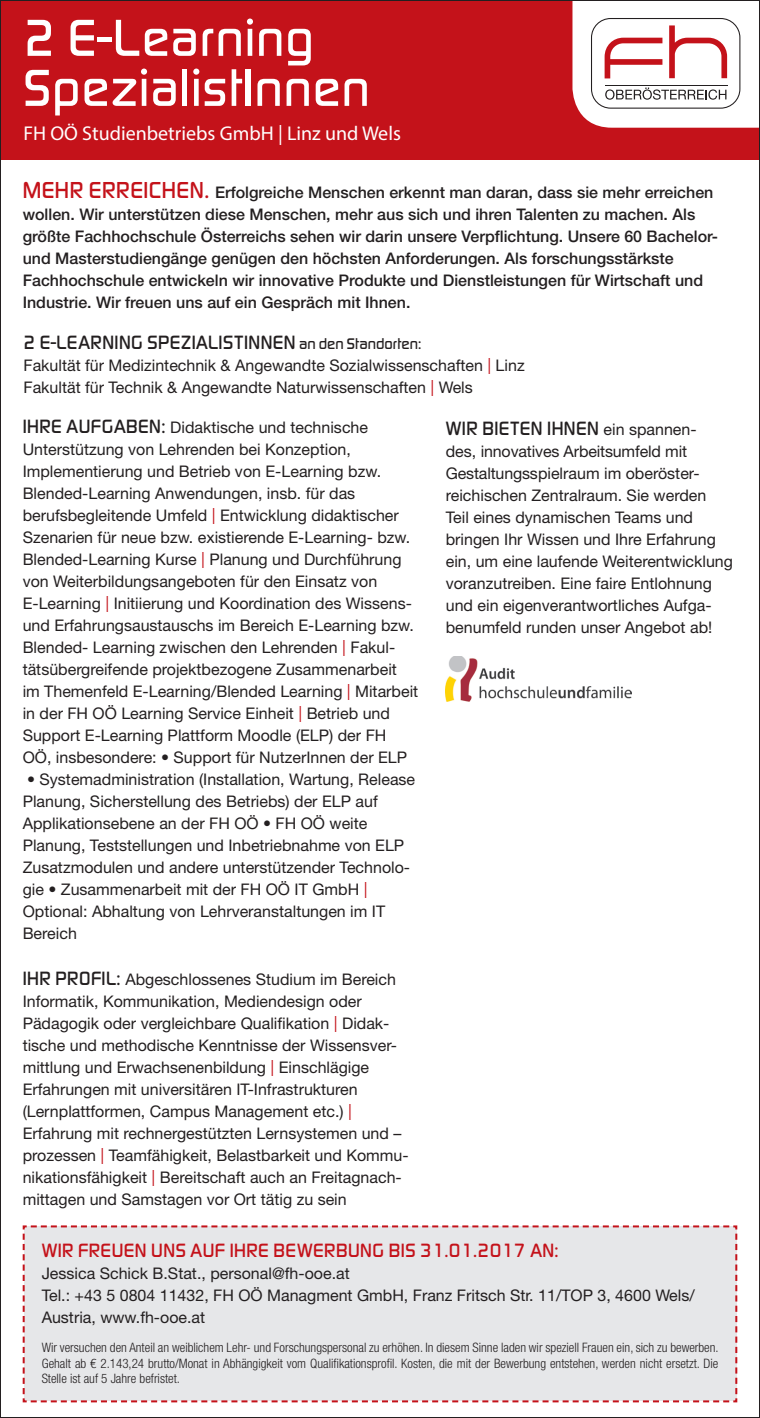
<style>
.page{position:relative;width:760px;height:1418px;background:#fff}
.page>*{position:absolute;margin:0;border:0;box-sizing:border-box;transform-origin:0 0}
.t1{font:500 54px/50px "Digital Sans EF";letter-spacing:.02em;color:#fff}
.t2{font:500 20px "Digital Sans EF";letter-spacing:.02em;color:#231f20}
.t3{font:500 20px "Digital Sans EF";letter-spacing:.02em;color:#c4121a}
.t4{font:20px "Myriad Pro";color:#fff}
.t5{font:16px/22px "Helvetica Neue LT Std";color:#231f20}
.t6{font:500 16px/22px "Helvetica Neue LT Std";color:#231f20}
.t7{font:300 condensed 13px/15.6px "Helvetica Neue LT Std";color:#231f20;text-align:justify}
.s1{font-family:"Digital Sans EF";font-size:24px;color:#c4121a}
.s2{font-size:16px}
.s3{font-family:"Myriad Pro";color:#c4121a}
.s4{font-family:"Digital Sans EF";font-weight:500;font-size:20px}
.s5{font-family:"Helvetica Neue LT Std";font-weight:400;font-size:16px}
</style>
<div class="page">
<div style="left:0;top:0;width:760px;height:160px;background:#c4121a"></div>
<svg style="left:572px;top:2px;width:186px;height:126px;background:#f1e1e2"></svg>
<hr style="left:605px;top:85px;width:122px;height:1px;background:#231f20">
<div style="left:22px;top:1225px;width:716px;height:178px;background:#e6e7e9"></div>
<img style="left:446px;top:656px;width:185px;height:45px">
<p class="t1" style="left:23px;top:12px;width:348px">2 E-Learning<br>SpezialistInnen</p>
<p class="t4" style="left:23px;top:121px;width:379px">FH OÖ Studienbetriebs GmbH | Linz und Wels</p>
<p class="t6" style="left:23px;top:181px;width:697px"><span class="s1">MEHR ERREICHEN.</span> Erfolgreiche Menschen erkennt man daran, dass sie mehr erreichen wollen. Wir unterstützen diese Menschen, mehr aus sich und ihren Talenten zu machen. Als größte Fachhochschule Österreichs sehen wir darin unsere Verpflichtung. Unsere 60 Bachelor&shy;und Masterstudiengänge genügen den höchsten Anforderungen. Als forschungsstärkste Fachhochschule entwickeln wir innovative Produkte und Dienstleistungen für Wirtschaft und Industrie. Wir freuen uns auf ein Gespräch mit Ihnen.</p>
<p class="t2" style="left:23px;top:331px;width:399px">2 E-LEARNING SPEZIALISTINNEN <span class="s2">an den Standorten:</span></p>
<p class="t5" style="left:23px;top:354px;width:503px">Fakultät für Medizintechnik &amp; Angewandte Sozialwissenschaften <span class="s3">|</span> Linz</p>
<p class="t5" style="left:23px;top:376px;width:451px">Fakultät für Technik &amp; Angewandte Naturwissenschaften <span class="s3">|</span> Wels</p>
<p class="t5" style="left:23px;top:416px;width:397px"><span class="s4">IHRE AUFGABEN:</span> Didaktische und technische Unterstützung von Lehrenden bei Konzeption, Implementierung und Betrieb von E-Learning bzw.<br>Blended-Learning Anwendungen, insb. für das berufsbegleitende Umfeld <span class="s3">|</span> Entwicklung didaktischer Szenarien für neue bzw. existierende E-Learning- bzw.<br>Blended-Learning Kurse <span class="s3">|</span> Planung und Durchführung von Weiterbildungsangeboten für den Einsatz von E-Learning <span class="s3">|</span> Initiierung und Koordination des Wissens&shy;und Erfahrungsaustauschs im Bereich E-Learning bzw.<br>Blended- Learning zwischen den Lehrenden <span class="s3">|</span> Fakul&shy;tätsübergreifende projektbezogene Zusammenarbeit<br>im Themenfeld E-Learning/Blended Learning <span class="s3">|</span> Mitarbeit in der FH OÖ Learning Service Einheit <span class="s3">|</span> Betrieb und Support E-Learning Plattform Moodle (ELP) der FH OÖ, insbesondere: • Support für NutzerInnen der ELP</p>
<p class="t5" style="left:23px;top:768px;width:394px">• Systemadministration (Installation, Wartung, Release Planung, Sicherstellung des Betriebs) der ELP auf Applikationsebene an der FH OÖ • FH OÖ weite Planung, Teststellungen und Inbetriebnahme von ELP Zusatzmodulen und andere unterstützender Technolo&shy;gie • Zusammenarbeit mit der FH OÖ IT GmbH <span class="s3">| </span>Optional: Abhaltung von Lehrveranstaltungen im IT Bereich</p>
<p class="t5" style="left:23px;top:968px;width:387px"><span class="s4">IHR PROFIL:</span> Abgeschlossenes Studium im Bereich Informatik, Kommunikation, Mediendesign oder Pädagogik oder vergleichbare Qualifikation <span class="s3">|</span> Didak&shy;tische und methodische Kenntnisse der Wissensver&shy;mittlung und Erwachsenenbildung <span class="s3">|</span> Einschlägige Erfahrungen mit universitären IT-Infrastrukturen (Lernplattformen, Campus Management etc.) <span class="s3">| </span>Erfahrung mit rechnergestützten Lernsystemen und – prozessen <span class="s3">|</span> Teamfähigkeit, Belastbarkeit und Kommu&shy;nikationsfähigkeit <span class="s3">|</span> Bereitschaft auch an Freitagnach&shy;mittagen und Samstagen vor Ort tätig zu sein</p>
<p class="t2" style="left:446px;top:416px;width:252px">WIR BIETEN IHNEN <span class="s5">ein spannen-</span></p>
<p class="t5" style="left:446px;top:440px;width:289px">des, innovatives Arbeitsumfeld mit Gestaltungsspielraum im oberöster&shy;reichischen Zentralraum. Sie werden Teil eines dynamischen Teams und bringen Ihr Wissen und Ihre Erfahrung ein, um eine laufende Weiterentwicklung voranzutreiben. Eine faire Entlohnung und ein eigenverantwortliches Aufga&shy;benumfeld runden unser Angebot ab!</p>
<p class="t3" style="left:42px;top:1238px;width:518px">WIR FREUEN UNS AUF IHRE BEWERBUNG BIS 31.01.2017 AN:</p>
<p class="t5" style="left:42px;top:1261px;width:309px">Jessica Schick B.Stat., personal@fh-ooe.at</p>
<p class="t5" style="left:42px;top:1283px;width:654px">Tel.: +43 5 0804 11432, FH OÖ Managment GmbH, Franz Fritsch Str. 11/TOP 3, 4600 Wels/<br>Austria, www.fh-ooe.at</p>
<p class="t7" style="left:42px;top:1339px;width:678px">Wir versuchen den Anteil an weiblichem Lehr- und Forschungspersonal zu erhöhen. In diesem Sinne laden wir speziell Frauen ein, sich zu bewerben.<br>Gehalt ab € 2.143,24 brutto/Monat in Abhängigkeit vom Qualifikationsprofil. Kosten, die mit der Bewerbung entstehen, werden nicht ersetzt. Die Stelle ist auf 5 Jahre befristet.</p>
</div>
